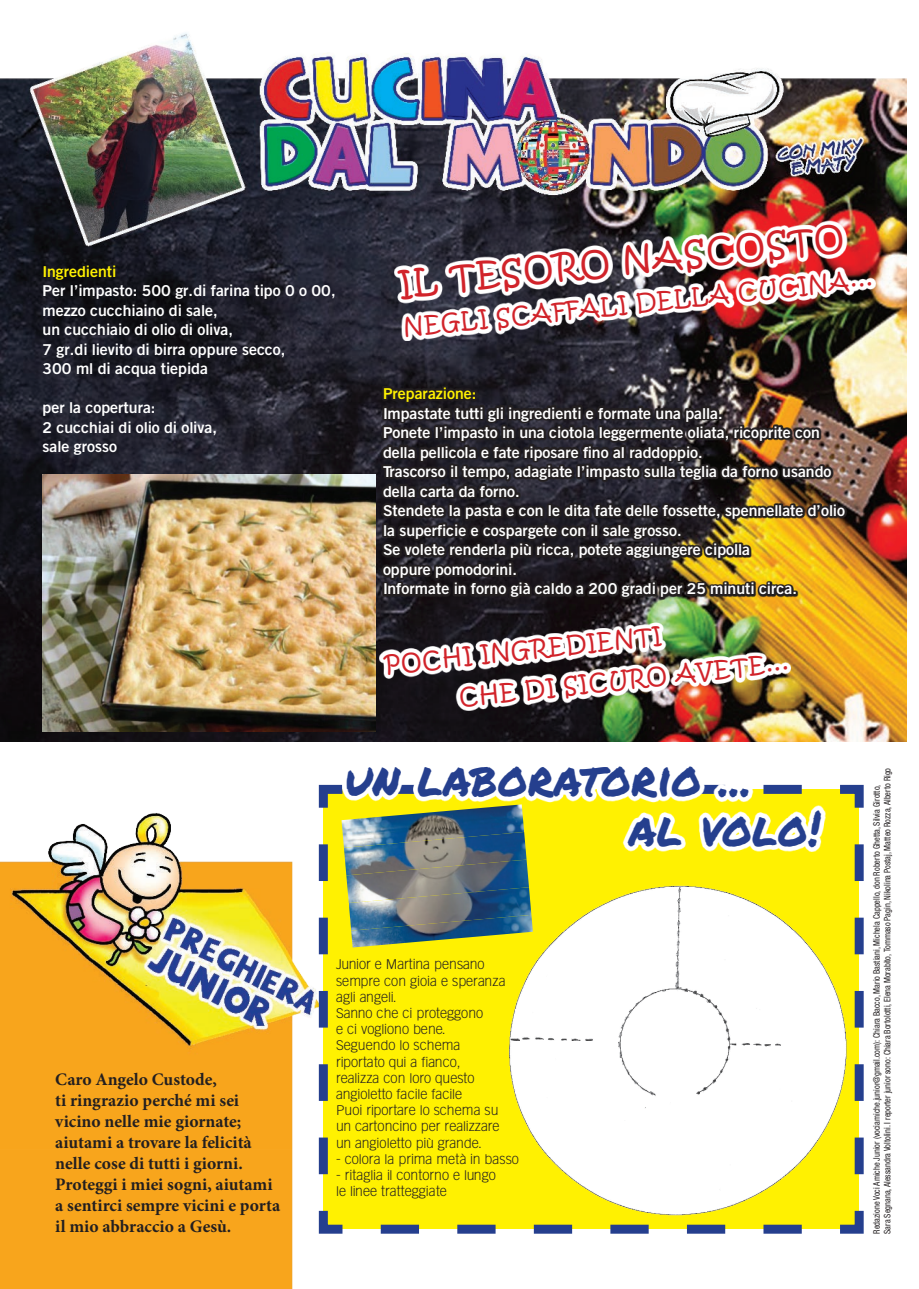
<style>
.page{position:relative;width:919px;height:1289px;background:#fff}
.page>*{position:absolute;margin:0;border:0;box-sizing:border-box;transform-origin:0 0}
.t1{font:48px/49.5px "Permanent Marker";color:#253f8e}
.t2{font:33px "Kristen ITC";color:#d1232a}
.t3{font:22.5px/39.9px "Kristen ITC";color:#d1232a}
.t4{font:700 17.55px/21px "Minion Pro";color:#231f20}
.t5{font:700 15px/19.5px "Goethe Gothic";color:#fff}
.t6{font:700 15px "Goethe Gothic";color:#fff101}
.t7{font:13.5px/16.2px "Goethe Gothic";color:#231f20}
.t8{font:condensed 9px/10.8px "Helvetica Neue LT Std";color:#231f20;scale:.93 1}
</style>
<div class="page">
<img style="left:0;top:813px;width:314px;height:475px">
<svg style="left:314px;top:784px;width:550px;height:450px;background:#f1e61b"></svg>
<img style="left:0;top:33px;width:906px;height:708px">
<img style="left:394px;top:220px;width:481px;height:121px">
<img style="left:381px;top:386px;width:465px;height:213px">
<img style="left:379px;top:622px;width:412px;height:88px">
<img style="left:43px;top:474px;width:332px;height:257px">
<svg style="left:342px;top:784px;width:483px;height:67px"></svg>
<img style="left:459px;top:860px;width:405px;height:374px">
<img style="left:341px;top:804px;width:183px;height:43px">
<img style="left:344px;top:832px;width:182px;height:43px">
<img style="left:346px;top:859px;width:183px;height:44px">
<img style="left:349px;top:887px;width:182px;height:43px">
<img style="left:351px;top:914px;width:182px;height:33px">
<p class="t6" style="left:43px;top:262px;width:75px">Ingredienti</p>
<p class="t5" style="left:43px;top:281px;width:294px">Per l’impasto: 500 gr.di farina tipo 0 o 00, mezzo cucchiaino di sale,<br>un cucchiaio di olio di oliva,<br>7 gr.di lievito di birra oppure secco,<br>300 ml di acqua tiepida</p>
<p class="t5" style="left:43px;top:398px;width:176px">per la copertura:<br>2 cucchiai di olio di oliva, sale grosso</p>
<h2 class="t2" style="left:396px;top:262px;width:448px;rotate:-6deg">IL TESORO NASCOSTO</h2>
<h3 class="t3" style="left:401px;top:307px;width:473px;rotate:-6deg">NEGLI SCAFFALI DELLA CUCINA...</h3>
<p class="t6" style="left:383px;top:384px;width:95px">Preparazione:</p>
<p class="t5" style="left:383px;top:403px;width:463px">Impastate tutti gli ingredienti e formate una palla.<br>Ponete l’impasto in una ciotola leggermente oliata, ricoprite con della pellicola e fate riposare fino al raddoppio.<br>Trascorso il tempo, adagiate l’impasto sulla teglia da forno usando della carta da forno.<br>Stendete la pasta e con le dita fate delle fossette, spennellate d’olio la superficie e cospargete con il sale grosso.<br>Se volete renderla più ricca, potete aggiungere cipolla<br>oppure pomodorini.<br>Informate in forno già caldo a 200 gradi per 25 minuti circa.</p>
<h3 class="t3" style="left:453px;top:637px;width:332px;text-indent:-71px;rotate:-6deg">POCHI INGREDIENTI<br>CHE DI SICURO AVETE...</h3>
<p class="t4" style="left:55px;top:1068px;width:226px">Caro Angelo Custode,<br>ti ringrazio perché mi sei vicino nelle mie giornate; aiutami a trovare la felicità nelle cose di tutti i giorni.<br>Proteggi i miei sogni, aiutami a sentirci sempre vicini e porta il mio abbraccio a Gesù.</p>
<h1 class="t1" style="left:628px;top:752px;width:193px;text-indent:-284px">UN LABORATORIO ...<br>AL VOLO!</h1>
<p class="t7" style="left:336px;top:956px;width:171px">Junior e Martina pensano sempre con gioia e speranza agli angeli.<br>Sanno che ci proteggono<br>e ci vogliono bene.<br>Seguendo lo schema riportato qui a fianco, realizza con loro questo angioletto facile facile<br>Puoi riportare lo schema su un cartoncino per realizzare un angioletto più grande.</p>
<p class="t7" style="left:336px;top:1150px;width:184px">- colora la prima metà in basso</p>
<p class="t7" style="left:336px;top:1166px;width:161px">- ritaglia il contorno e lungo le linee tratteggiate</p>
<p class="t8" style="left:871px;top:1233px;width:502px;rotate:-90deg">Redazione Voci Amiche Junior (vociamiche.junior@gmail.com): Chiara Bacco, Mario Bastiani, Michela Cappello, don Roberto Ghetta, Silvia Girotto,<br>Sara Segnana, Alessandra Voltolini. I reporter junior sono: Chiara Bortolotti, Elena Morabito, Tommaso Pagin, Nikolina Postaj, Matteo Rozza, Alberto Rigo</p>
</div>
